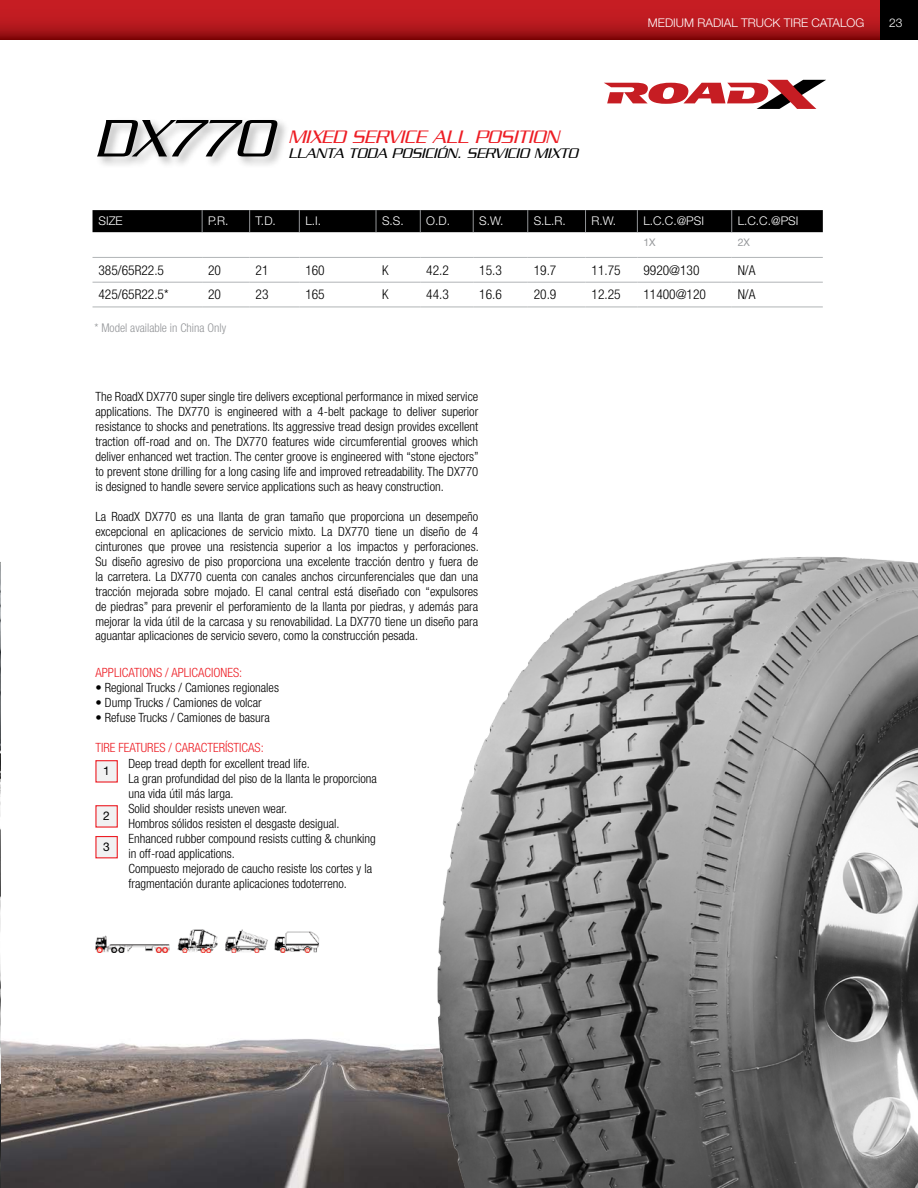
<style>
.page{position:relative;width:918px;height:1188px;background:#fff}
.page>*{position:absolute;margin:0;border:0;box-sizing:border-box;transform-origin:0 0}
.t1{font:italic 300 57px "Serpentine";color:#000}
.t2{font:italic 300 19.5px "Serpentine";color:#ed1d24}
.t3{font:italic 300 15px "Serpentine";color:#000}
.t4{font:300 condensed 13.5px "Helvetica Neue LT Std";color:#000}
.t5{font:300 condensed 12.75px/15px "Helvetica Neue LT Std";color:#000;text-align:justify}
.t6{font:300 condensed 12.75px "Helvetica Neue LT Std";color:#ed1d24}
.t7{font:300 12px "Helvetica Neue LT Std";color:#fff}
.t8{font:300 condensed 12px "Helvetica Neue LT Std";color:#939598}
.t9{font:12px "Helvetica Neue LT Std";color:#000}
.t10{font:10.5px "Helvetica Neue LT Std";color:#97999c}
</style>
<div class="page">
<img style="left:1px;top:1039px;width:398px;height:149px">
<svg style="left:0;top:0;width:880px;height:39px;background:#b4171d"></svg>
<div style="left:880px;top:0;width:38px;height:39px;background:#000"></div>
<svg style="left:604px;top:80px;width:222px;height:29px"></svg>
<img style="left:0;top:562px;width:1px;height:626px">
<img style="left:399px;top:556px;width:519px;height:632px">
<div style="left:95px;top:117px;width:194px;height:52px;background:#000;opacity:.3"></div>
<hr style="left:93px;top:257px;width:109px;height:1px;background:#b1b4b6">
<hr style="left:202px;top:257px;width:48px;height:1px;background:#b1b4b6">
<hr style="left:250px;top:257px;width:49px;height:1px;background:#b1b4b6">
<hr style="left:299px;top:257px;width:77px;height:1px;background:#b1b4b6">
<hr style="left:376px;top:257px;width:44px;height:1px;background:#b1b4b6">
<hr style="left:420px;top:257px;width:53px;height:1px;background:#b1b4b6">
<hr style="left:473px;top:257px;width:55px;height:1px;background:#b1b4b6">
<hr style="left:528px;top:257px;width:58px;height:1px;background:#b1b4b6">
<hr style="left:586px;top:257px;width:51px;height:1px;background:#b1b4b6">
<hr style="left:637px;top:257px;width:95px;height:1px;background:#b1b4b6">
<hr style="left:732px;top:257px;width:91px;height:1px;background:#b1b4b6">
<hr style="left:93px;top:282px;width:109px;height:1px;background:#b1b4b6">
<hr style="left:202px;top:282px;width:48px;height:1px;background:#b1b4b6">
<hr style="left:250px;top:282px;width:49px;height:1px;background:#b1b4b6">
<hr style="left:299px;top:282px;width:77px;height:1px;background:#b1b4b6">
<hr style="left:376px;top:282px;width:44px;height:1px;background:#b1b4b6">
<hr style="left:420px;top:282px;width:53px;height:1px;background:#b1b4b6">
<hr style="left:473px;top:282px;width:55px;height:1px;background:#b1b4b6">
<hr style="left:528px;top:282px;width:58px;height:1px;background:#b1b4b6">
<hr style="left:586px;top:282px;width:51px;height:1px;background:#b1b4b6">
<hr style="left:637px;top:282px;width:95px;height:1px;background:#b1b4b6">
<hr style="left:732px;top:282px;width:91px;height:1px;background:#b1b4b6">
<hr style="left:93px;top:307px;width:109px;height:1px;background:#b1b4b6">
<hr style="left:202px;top:307px;width:48px;height:1px;background:#b1b4b6">
<hr style="left:250px;top:307px;width:49px;height:1px;background:#b1b4b6">
<hr style="left:299px;top:307px;width:77px;height:1px;background:#b1b4b6">
<hr style="left:376px;top:307px;width:44px;height:1px;background:#b1b4b6">
<hr style="left:420px;top:307px;width:53px;height:1px;background:#b1b4b6">
<hr style="left:473px;top:307px;width:55px;height:1px;background:#b1b4b6">
<hr style="left:528px;top:307px;width:58px;height:1px;background:#b1b4b6">
<hr style="left:586px;top:307px;width:51px;height:1px;background:#b1b4b6">
<hr style="left:637px;top:307px;width:95px;height:1px;background:#b1b4b6">
<hr style="left:732px;top:307px;width:91px;height:1px;background:#b1b4b6">
<svg style="left:93px;top:210px;width:730px;height:22px;background:#040404"></svg>
<div style="left:95px;top:760px;width:23px;height:23px;background:#f1f1f2;border:1px solid #ed1d24"></div>
<div style="left:95px;top:805px;width:23px;height:23px;background:#f1f1f2;border:1px solid #ed1d24"></div>
<div style="left:95px;top:836px;width:23px;height:22px;background:#f1f1f2;border:1px solid #ed1d24"></div>
<img style="left:95px;top:929px;width:225px;height:24px">
<h1 class="t1" style="left:94px;top:106px;width:179px">DX770</h1>
<h2 class="t2" style="left:288px;top:126px;width:272px">MIXED SERVICE ALL POSITION</h2>
<p class="t3" style="left:288px;top:145px;width:291px">LLANTA TODA POSICIÓN. SERVICIO MIXTO</p>
<p class="t7" style="left:648px;top:15px;width:218px">MEDIUM RADIAL TRUCK TIRE CATALOG</p>
<p class="t7" style="left:889px;top:15px;width:15px">23</p>
<p class="t7" style="left:99px;top:214px;width:26px">SIZE</p>
<p class="t7" style="left:208px;top:214px;width:22px">P.R.</p>
<p class="t7" style="left:256px;top:214px;width:22px">T.D.</p>
<p class="t7" style="left:305px;top:214px;width:17px">L.I.</p>
<p class="t7" style="left:382px;top:214px;width:23px">S.S.</p>
<p class="t7" style="left:426px;top:214px;width:25px">O.D.</p>
<p class="t7" style="left:479px;top:214px;width:26px">S.W.</p>
<p class="t7" style="left:534px;top:214px;width:34px">S.L.R.</p>
<p class="t7" style="left:592px;top:214px;width:26px">R.W.</p>
<p class="t7" style="left:643px;top:214px;width:62px">L.C.C.@PSI</p>
<p class="t7" style="left:738px;top:214px;width:62px">L.C.C.@PSI</p>
<p class="t10" style="left:643px;top:236px;width:14px">1X</p>
<p class="t10" style="left:738px;top:236px;width:14px">2X</p>
<p class="t4" style="left:99px;top:262px;width:67px">385/65R22.5</p>
<p class="t4" style="left:208px;top:262px;width:14px">20</p>
<p class="t4" style="left:256px;top:262px;width:14px">21</p>
<p class="t4" style="left:305px;top:262px;width:21px">160</p>
<p class="t4" style="left:382px;top:262px;width:8px">K</p>
<p class="t4" style="left:426px;top:262px;width:24px">42.2</p>
<p class="t4" style="left:479px;top:262px;width:24px">15.3</p>
<p class="t4" style="left:534px;top:262px;width:24px">19.7</p>
<p class="t4" style="left:592px;top:262px;width:31px">11.75</p>
<p class="t4" style="left:643px;top:262px;width:58px">9920@130</p>
<p class="t4" style="left:738px;top:262px;width:19px">N/A</p>
<p class="t4" style="left:99px;top:287px;width:72px">425/65R22.5*</p>
<p class="t4" style="left:208px;top:287px;width:14px">20</p>
<p class="t4" style="left:256px;top:287px;width:14px">23</p>
<p class="t4" style="left:305px;top:287px;width:21px">165</p>
<p class="t4" style="left:382px;top:287px;width:8px">K</p>
<p class="t4" style="left:426px;top:287px;width:24px">44.3</p>
<p class="t4" style="left:479px;top:287px;width:24px">16.6</p>
<p class="t4" style="left:534px;top:287px;width:24px">20.9</p>
<p class="t4" style="left:592px;top:287px;width:31px">12.25</p>
<p class="t4" style="left:643px;top:287px;width:64px">11400@120</p>
<p class="t4" style="left:738px;top:287px;width:19px">N/A</p>
<p class="t8" style="left:94px;top:321px;width:133px">* Model available in China Only</p>
<p class="t5" style="left:95px;top:388px;width:385px">The RoadX DX770 super single tire delivers exceptional performance in mixed service applications. The DX770 is engineered with a 4-belt package to deliver superior resistance to shocks and penetrations. Its aggressive tread design provides excellent traction off-road and on. The DX770 features wide circumferential grooves which deliver enhanced wet traction. The center groove is engineered with “stone ejectors” to prevent stone drilling for a long casing life and improved retreadability. The DX770 is designed to handle severe service applications such as heavy construction.</p>
<p class="t5" style="left:95px;top:508px;width:385px">La RoadX DX770 es una llanta de gran tamaño que proporciona un desempeño excepcional en aplicaciones de servicio mixto. La DX770 tiene un diseño de 4 cinturones que provee una resistencia superior a los impactos y perforaciones.<br>Su diseño agresivo de piso proporciona una excelente tracción dentro y fuera de la carretera. La DX770 cuenta con canales anchos circunferenciales que dan una tracción mejorada sobre mojado. El canal central está diseñado con “expulsores de piedras” para prevenir el perforamiento de la llanta por piedras, y además para mejorar la vida útil de la carcasa y su renovabilidad. La DX770 tiene un diseño para aguantar aplicaciones de servicio severo, como la construcción pesada.</p>
<p class="t6" style="left:95px;top:665px;width:148px">APPLICATIONS / APLICACIONES:</p>
<p class="t5" style="left:95px;top:680px;width:185px">• Regional Trucks / Camiones regionales</p>
<p class="t5" style="left:95px;top:695px;width:168px">• Dump Trucks / Camiones de volcar</p>
<p class="t5" style="left:95px;top:710px;width:176px">• Refuse Trucks / Camiones de basura</p>
<p class="t6" style="left:95px;top:740px;width:170px">TIRE FEATURES / CARACTERÍSTICAS:</p>
<p class="t5" style="left:128px;top:756px;width:250px;text-align:left">Deep tread depth for excellent tread life.<br>La gran profundidad del piso de la llanta le proporciona una vida útil más larga.<br>Solid shoulder resists uneven wear.<br>Hombros sólidos resisten el desgaste desigual.<br>Enhanced rubber compound resists cutting &amp; chunking in off-road applications.<br>Compuesto mejorado de caucho resiste los cortes y la fragmentación durante aplicaciones todoterreno.</p>
<p class="t9" style="left:103px;top:764px;width:8px">1</p>
<p class="t9" style="left:103px;top:808px;width:8px">2</p>
<p class="t9" style="left:103px;top:839px;width:8px">3</p>
</div>
